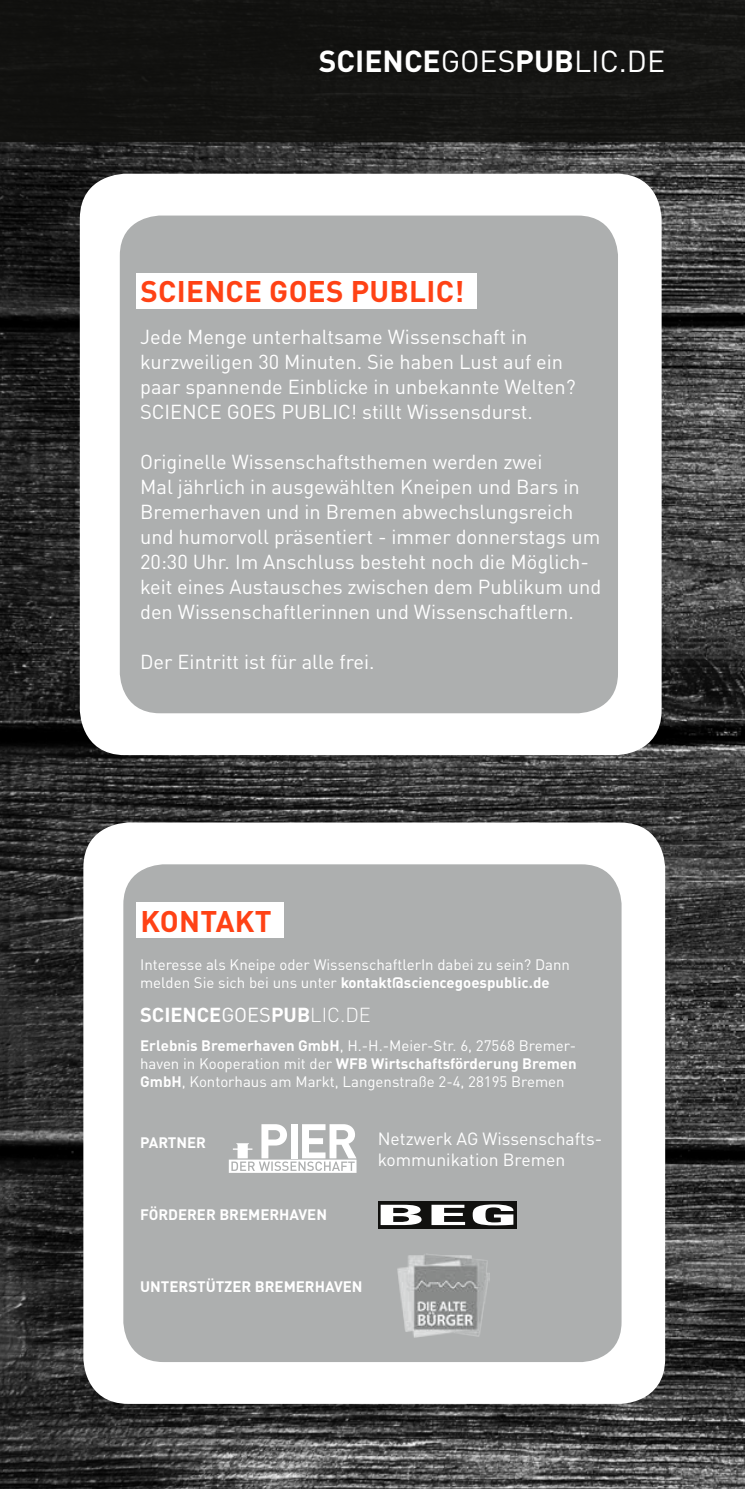
<style>
.page{position:relative;width:745px;height:1489px;background:#fff}
.page>*{position:absolute;margin:0;border:0;box-sizing:border-box;transform-origin:0 0}
.t1{font:700 30px "DINOT";color:#fff}
.t2{font:700 29.5px "DINOT";letter-spacing:.01em;color:#ff4215}
.t3{font:20px/25px "DINOT";color:#fff}
.t4{font:700 20px "DINOT";color:#fff}
.t5{font:17.5px/21px "DINOT";color:#fff}
.t6{font:15px/18px "DINOT";color:#fff}
.t7{font:700 15px "DINOT";color:#fff}
.s1{font-weight:400}
.s2{font-weight:700}
.s3{font-weight:300}
</style>
<div class="page">
<img style="left:0;top:142px;width:744px;height:1346px">
<div style="left:0;top:0;width:744px;height:142px;background:#11110f"></div>
<div style="left:80px;top:174px;width:581px;height:581px;background:#fff;border-radius:45px"></div>
<div style="left:120px;top:215px;width:497px;height:498px;background:#adafaf;border-radius:40px"></div>
<div style="left:83px;top:822px;width:581px;height:581px;background:#fff;border-radius:45px"></div>
<div style="left:123px;top:864px;width:498px;height:497px;background:#adafaf;border-radius:40px"></div>
<div style="left:136px;top:273px;width:341px;height:35px;background:#fff"></div>
<div style="left:136px;top:902px;width:147px;height:35px;background:#fff"></div>
<svg style="left:229px;top:1124px;width:127px;height:48px"></svg>
<div style="left:377px;top:1200px;width:139px;height:28px;background:#11110f"></div>
<svg style="left:380px;top:1204px;width:41px;height:20px"></svg>
<svg style="left:431px;top:1204px;width:34px;height:20px"></svg>
<svg style="left:472px;top:1204px;width:42px;height:21px"></svg>
<img style="left:397px;top:1254px;width:92px;height:82px">
<h1 class="t1" style="left:319px;top:37px;width:347px">SCIENCE<span class="s1">GOES</span>PUB<span class="s1">LIC.DE</span></h1>
<h2 class="t2" style="left:140px;top:268px;width:325px">SCIENCE GOES PUBLIC!</h2>
<p class="t3" style="left:140px;top:323px;width:436px">Jede Menge unterhaltsame Wissenschaft in kurzweiligen 30 Minuten. Sie haben Lust auf ein paar spannende Einblicke in unbekannte Welten?<br>SCIENCE GOES PUBLIC! stillt Wissensdurst.</p>
<p class="t3" style="left:140px;top:448px;width:462px">Originelle Wissenschaftsthemen werden zwei<br>Mal jährlich in ausgewählten Kneipen und Bars in Bremerhaven und in Bremen abwechslungsreich und humorvoll präsentiert - immer donnerstags um 20:30 Uhr. Im Anschluss besteht noch die Möglich&shy;keit eines Austausches zwischen dem Publikum und den Wissenschaftlerinnen und Wissenschaftlern.</p>
<p class="t3" style="left:140px;top:648px;width:236px">Der Eintritt ist für alle frei.</p>
<h2 class="t2" style="left:140px;top:898px;width:132px">KONTAKT</h2>
<p class="t6" style="left:140px;top:954px;width:431px">Interesse als Kneipe oder WissenschaftlerIn dabei zu sein? Dann melden Sie sich bei uns unter <span class="s2">kontakt@sciencegoespublic.de</span></p>
<p class="t4" style="left:140px;top:999px;width:232px">SCIENCE<span class="s1">GOES</span>PUB<span class="s3">LIC.DE</span></p>
<p class="t6" style="left:140px;top:1035px;width:438px;text-align:justify"><span class="s2">Erlebnis Bremerhaven GmbH</span>, H.-H.-Meier-Str. 6, 27568 Bremer&shy;haven in Kooperation mit der <span class="s2">WFB Wirtschaftsförderung Bremen GmbH</span>, Kontorhaus am Markt, Langenstraße 2-4, 28195 Bremen</p>
<p class="t7" style="left:140px;top:1130px;width:67px">PARTNER</p>
<p class="t7" style="left:140px;top:1202px;width:188px">FÖRDERER BREMERHAVEN</p>
<p class="t5" style="left:377px;top:1126px;width:226px">Netzwerk AG Wissenschafts&shy;kommunikation Bremen</p>
<p class="t7" style="left:140px;top:1274px;width:224px">UNTERSTÜTZER BREMERHAVEN</p>
</div>
